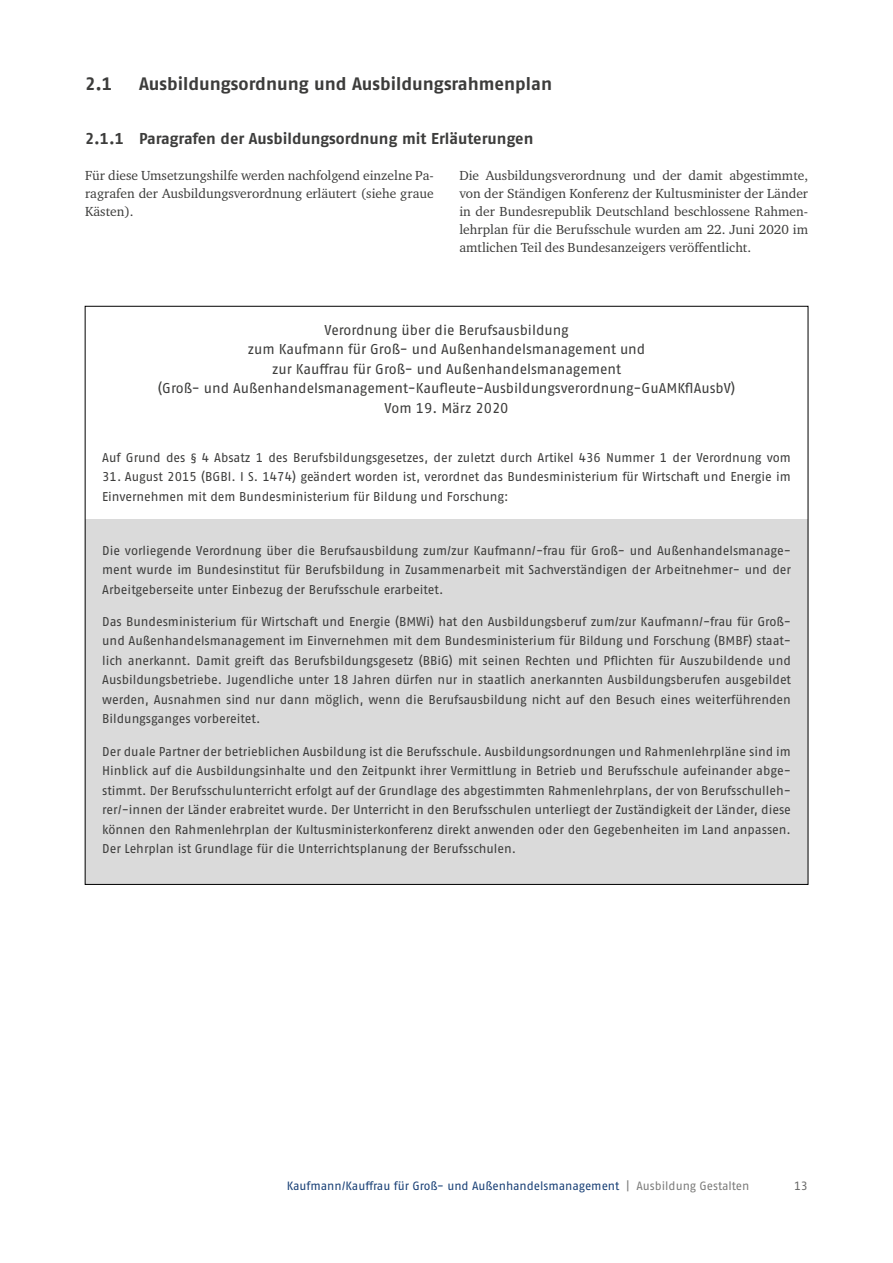
<style>
.page{position:relative;width:893px;height:1263px;background:#fff}
.page>*{position:absolute;margin:0;border:0;box-sizing:border-box;transform-origin:0 0}
.id558{font:700 18px "Fago Pro";color:#3c3c3b}
.id766{font:700 15.75px "Fago Pro";letter-spacing:-.005em;color:#3c3c3b}
.id800{font:14.25px/19.5px "Fago Pro";letter-spacing:-.005em;color:#3c3c3b;text-align:center}
.id546{font:13.5px/18px "Charter ITC Pro";color:#3c3c3b;text-align:justify}
.id801{font:12.75px/19.5px "Fago Pro";letter-spacing:-.005em;color:#3c3c3b;text-align:justify}
.t1{font:12px "Fago Pro";letter-spacing:-.005em;color:#194076}
.t2{font:12px "Fago Pro";color:#6b6b6a}
.s1{color:#7c7c7b}
</style>
<div class="page">
<div style="left:85px;top:519px;width:723px;height:365px;background:#dadada"></div>
<h2 class="id558" style="left:85px;top:73px;width:29px">2.1</h2>
<h2 class="id558" style="left:139px;top:73px;width:415px">Ausbildungsordnung und Ausbildungsrahmenplan</h2>
<h3 class="id766" style="left:85px;top:129px;width:450px">2.1.1 Paragrafen der Ausbildungsordnung mit Erläuterungen</h3>
<p class="id546" style="left:85px;top:166px;width:350px">Für diese Umsetzungshilfe werden nachfolgend einzelne Pa&shy;ragrafen der Ausbildungsverordnung erläutert (siehe graue Kästen).</p>
<p class="id546" style="left:459px;top:166px;width:350px">Die Ausbildungsverordnung und der damit abgestimmte, von der Ständigen Konferenz der Kultusminister der Länder in der Bundesrepublik Deutschland beschlossene Rahmen&shy;lehrplan für die Berufsschule wurden am 22. Juni 2020 im amtlichen Teil des Bundesanzeigers veröffentlicht.</p>
<p class="id800" style="left:158px;top:320px;width:579px">Verordnung über die Berufsausbildung<br>zum Kaufmann für Groß- und Außenhandelsmanagement und<br>zur Kauffrau für Groß- und Außenhandelsmanagement<br>(Groß- und Außenhandelsmanagement-Kaufleute-Ausbildungsverordnung-GuAMKflAusbV)<br>Vom 19. März 2020</p>
<p class="id801" style="left:102px;top:448px;width:690px">Auf Grund des § 4 Absatz 1 des Berufsbildungsgesetzes, der zuletzt durch Artikel 436 Nummer 1 der Verordnung vom</p>
<p class="id801" style="left:102px;top:467px;width:690px">31. August 2015 (BGBl. I S. 1474) geändert worden ist, verordnet das Bundesministerium für Wirtschaft und Energie im<br>Einvernehmen mit dem Bundesministerium für Bildung und Forschung:</p>
<p class="id801" style="left:102px;top:540px;width:690px">Die vorliegende Verordnung über die Berufsausbildung zum/zur Kaufmann/-frau für Groß- und Außenhandelsmanage&shy;ment wurde im Bundesinstitut für Berufsbildung in Zusammenarbeit mit Sachverständigen der Arbeitnehmer- und der Arbeitgeberseite unter Einbezug der Berufsschule erarbeitet.</p>
<p class="id801" style="left:102px;top:611px;width:690px">Das Bundesministerium für Wirtschaft und Energie (BMWi) hat den Ausbildungsberuf zum/zur Kaufmann/-frau für Groß&shy;und Außenhandelsmanagement im Einvernehmen mit dem Bundesministerium für Bildung und Forschung (BMBF) staat&shy;lich anerkannt. Damit greift das Berufsbildungsgesetz (BBiG) mit seinen Rechten und Pflichten für Auszubildende und Ausbildungsbetriebe. Jugendliche unter 18 Jahren dürfen nur in staatlich anerkannten Ausbildungsberufen ausgebildet werden, Ausnahmen sind nur dann möglich, wenn die Berufsausbildung nicht auf den Besuch eines weiterführenden Bildungsganges vorbereitet.</p>
<p class="id801" style="left:102px;top:741px;width:690px">Der duale Partner der betrieblichen Ausbildung ist die Berufsschule. Ausbildungsordnungen und Rahmenlehrpläne sind im Hinblick auf die Ausbildungsinhalte und den Zeitpunkt ihrer Vermittlung in Betrieb und Berufsschule aufeinander abge&shy;stimmt. Der Berufsschulunterricht erfolgt auf der Grundlage des abgestimmten Rahmenlehrplans, der von Berufsschulleh&shy;rer/-innen der Länder erabreitet wurde. Der Unterricht in den Berufsschulen unterliegt der Zuständigkeit der Länder, diese können den Rahmenlehrplan der Kultusministerkonferenz direkt anwenden oder den Gegebenheiten im Land anpassen.<br>Der Lehrplan ist Grundlage für die Unterrichtsplanung der Berufsschulen.</p>
<p class="t1" style="left:287px;top:1178px;width:464px">Kaufmann/Kauffrau für Groß- und Außenhandelsmanagement <span class="s1">| Ausbildung Gestalten</span></p>
<p class="t2" style="left:794px;top:1178px;width:15px">13</p>
</div>
